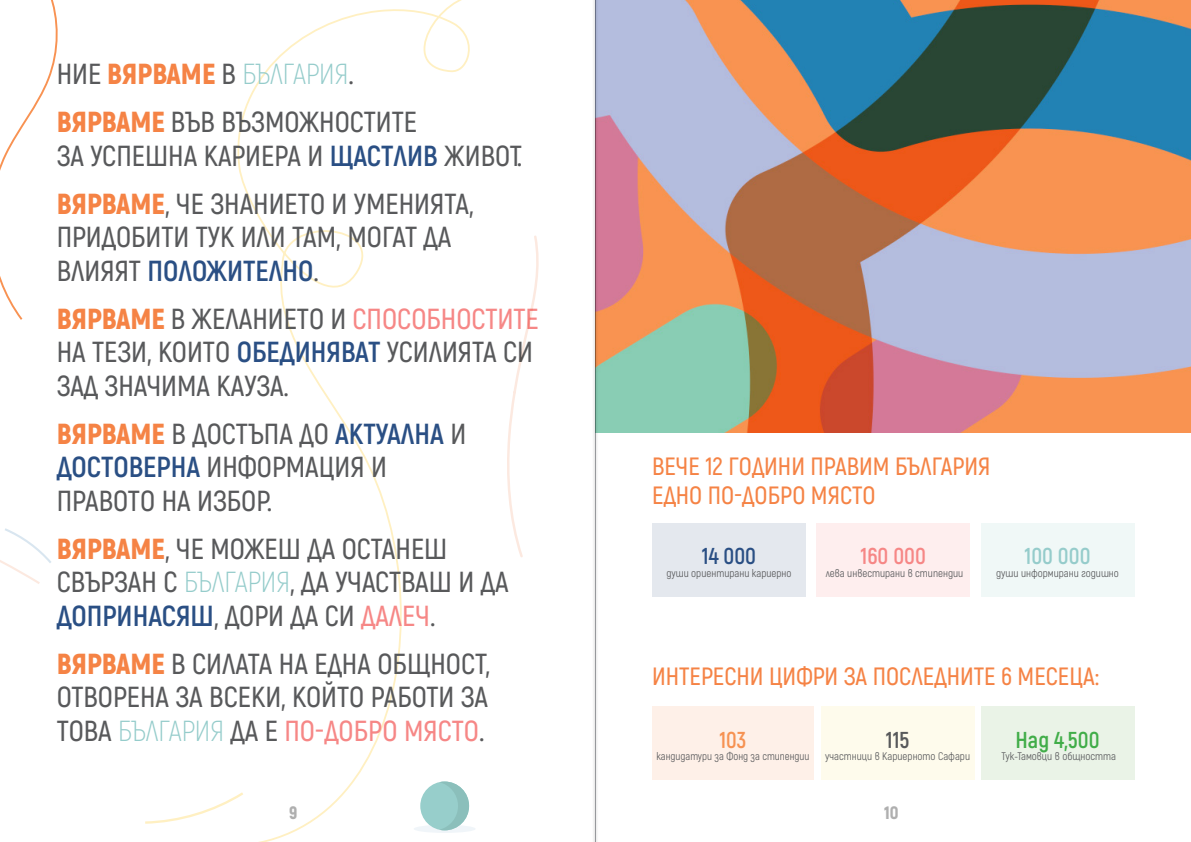
<style>
.page{position:relative;width:1191px;height:842px;background:#fff}
.page>*{position:absolute;margin:0;border:0;box-sizing:border-box;transform-origin:0 0}
.t1{font:600 29px/33.3px "Akrobat";color:#58595b}
.t2{font:600 25px/28.8px "Akrobat";color:#f58345}
.t3{font:700 23px "Akrobat";color:#41ad49}
.t4{font:700 23px "Akrobat";color:#f68786}
.t5{font:700 23px "Akrobat";color:#95cccb}
.t6{font:700 23px "Akrobat";color:#2a4f84}
.t7{font:700 23px "Akrobat";color:#f69252}
.t8{font:700 23px "Akrobat";color:#58595b}
.t9{font:900 18px "Akrobat";color:#afafaf}
.t10{font:11px "Akrobat";color:#58595b}
.s1{font-weight:900;color:#f58345}
.s2{font-weight:300;color:#95cccb}
.s3{font-weight:700;color:#2a4f84}
.s4{color:#f68786}
</style>
<div class="page">
<img style="left:599px;top:0;width:592px;height:432px">
<div style="left:652px;top:524px;width:153px;height:73px;background:#e4e8ee"></div>
<div style="left:816px;top:524px;width:154px;height:73px;background:#feeeee"></div>
<div style="left:980px;top:524px;width:154px;height:73px;background:#f0f8f7"></div>
<div style="left:652px;top:707px;width:162px;height:73px;background:#fef0e8"></div>
<div style="left:821px;top:707px;width:153px;height:73px;background:#fefbec"></div>
<div style="left:980px;top:707px;width:154px;height:73px;background:#eaf3e7"></div>
<svg style="left:237px;top:0;width:233px;height:842px"></svg>
<svg style="left:0;top:0;width:58px;height:320px"></svg>
<svg style="left:507px;top:235px;width:32px;height:322px"></svg>
<svg style="left:414px;top:781px;width:61px;height:52px"></svg>
<svg style="left:145px;top:790px;width:101px;height:35px"></svg>
<svg style="left:0;top:528px;width:51px;height:56px"></svg>
<div style="left:592px;top:0;width:7px;height:842px;background:#000;opacity:.61"></div>
<hr style="left:595px;top:0;width:1px;height:842px;background:#97999c">
<p class="t1" style="left:57px;top:50px;width:362px;line-height:48.3px">Ние <span class="s1">вярваме</span> в <span class="s2">България</span>.<br><span class="s1">Вярваме</span> във възможностите</p>
<p class="t1" style="left:57px;top:131px;width:467px;line-height:48.3px">за успешна кариера и <span class="s3">щастлив</span> живот.<br><span class="s1">Вярваме</span>, че знанието и уменията,</p>
<p class="t1" style="left:57px;top:220px;width:396px">придобити тук или там, могат да влияят <span class="s3">положително</span>.</p>
<p class="t1" style="left:57px;top:302px;width:483px"><span class="s1">Вярваме</span> в желанието и <span class="s4">способностите </span>на тези, които <span class="s3">обединяват</span> усилията си зад значима кауза.</p>
<p class="t1" style="left:57px;top:417px;width:411px"><span class="s1">Вярваме</span> в достъпа до <span class="s3">актуална</span> и <span class="s3">достоверна</span> информация и правото на избор.</p>
<p class="t1" style="left:57px;top:532px;width:453px"><span class="s1">Вярваме</span>, че можеш да останеш свързан с <span class="s2">Българи я</span>, да участваш и да <span class="s3">допринасяш</span>, дори да си <span class="s4">далеч</span>.</p>
<p class="t1" style="left:57px;top:647px;width:435px;text-align:justify"><span class="s1">Вярваме</span> в силата на една общност, отворена за всеки, който работи за това <span class="s2">България</span> да е <span class="s4">по-добро място</span>.</p>
<p class="t2" style="left:652px;top:452px;width:340px">Вече 12 години правим България едно по-добро място</p>
<p class="t6" style="left:702px;top:542px;width:56px">14 000</p>
<p class="t10" style="left:666px;top:567px;width:127px">души ориентирани кариерно</p>
<p class="t4" style="left:860px;top:542px;width:67px">160 000</p>
<p class="t10" style="left:825px;top:567px;width:139px">лева инвестирани в стипендии</p>
<p class="t5" style="left:1024px;top:542px;width:67px">100 000</p>
<p class="t10" style="left:996px;top:567px;width:124px">души информирани годишно</p>
<p class="t2" style="left:652px;top:662px;width:448px">Интересни цифри за последните 6 месеца:</p>
<p class="t7" style="left:719px;top:725px;width:28px">103</p>
<p class="t10" style="left:656px;top:750px;width:155px">кандидатури за Фонд за стипендии</p>
<p class="t8" style="left:886px;top:725px;width:25px">115</p>
<p class="t10" style="left:825px;top:750px;width:146px">участници в Кариерното Сафари</p>
<p class="t3" style="left:1015px;top:725px;width:85px">Над 4,500</p>
<p class="t10" style="left:1001px;top:750px;width:116px">Тук-Тамовци в общността</p>
<p class="t9" style="left:289px;top:801px;width:10px">9</p>
<p class="t9" style="left:884px;top:801px;width:16px">10</p>
</div>
